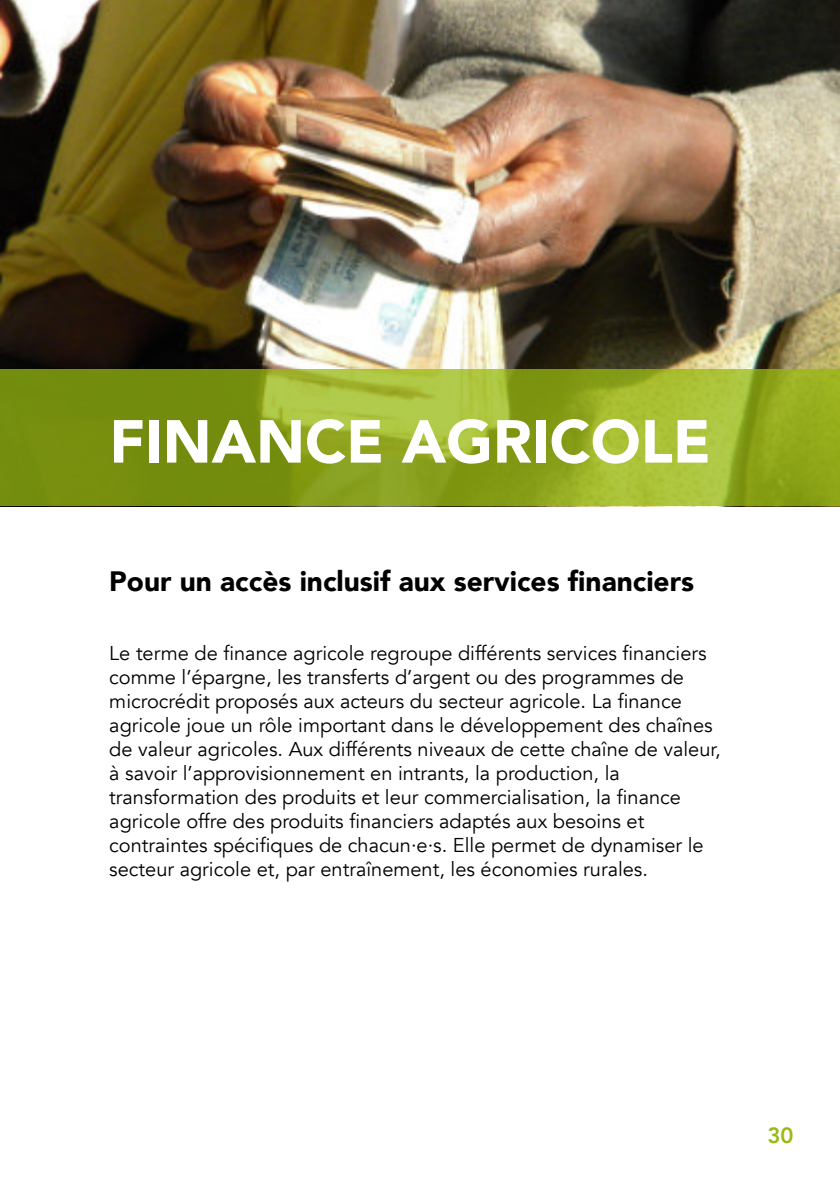
<style>
.page{position:relative;width:840px;height:1191px;background:#fff}
.page>*{position:absolute;margin:0;border:0;box-sizing:border-box;transform-origin:0 0}
.t1{font:900 60px "Avenir";color:#fff}
.t2{font:900 28px "Avenir";color:#000}
.t3{font:800 22px "Avenir";color:#98ba11}
.t4{font:20px/24px "Avenir";color:#000}
</style>
<div class="page">
<img style="left:0;top:0;width:840px;height:369px">
<div style="left:0;top:369px;width:840px;height:137px;background:#98ba11;opacity:.75"></div>
<h1 class="t1" style="left:109px;top:403px;width:603px">FINANCE AGRICOLE</h1>
<h2 class="t2" style="left:109px;top:563px;width:586px">Pour un accès inclusif aux services financiers</h2>
<p class="t4" style="left:109px;top:641px;width:613px">Le terme de finance agricole regroupe différents services financiers comme l’épargne, les transferts d’argent ou des programmes de microcrédit proposés aux acteurs du secteur agricole. La finance agricole joue un rôle important dans le développement des chaînes de valeur agricoles. Aux différents niveaux de cette chaîne de valeur, à savoir l’approvisionnement en intrants, la production, la transformation des produits et leur commercialisation, la finance agricole offre des produits financiers adaptés aux besoins et contraintes spécifiques de chacun·e·s. Elle permet de dynamiser le secteur agricole et, par entraînement, les économies rurales.</p>
<p class="t3" style="left:767px;top:1121px;width:28px">30</p>
</div>
